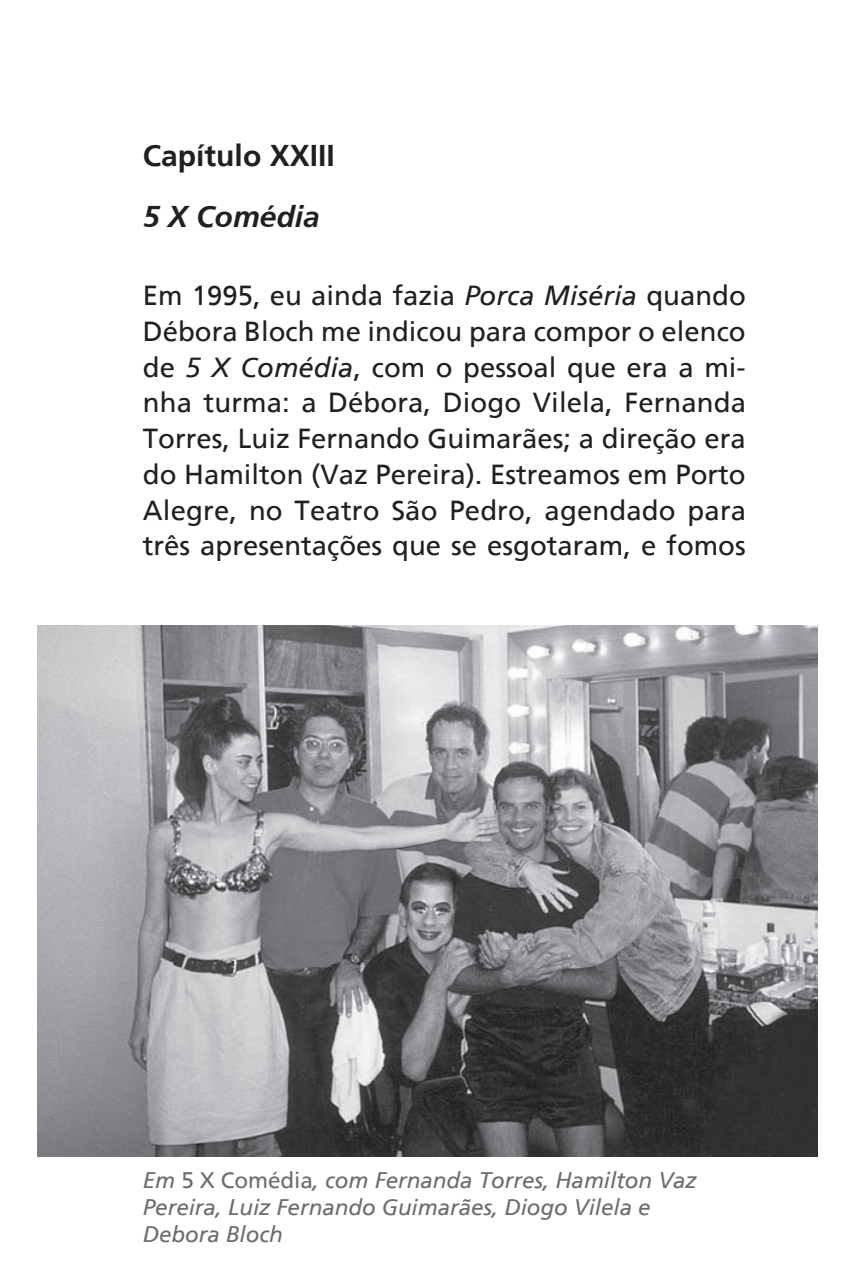
<style>
.page{position:relative;width:852px;height:1277px;background:#fff}
.page>*{position:absolute;margin:0;border:0;box-sizing:border-box;transform-origin:0 0}
.t1{font:700 30px "Frutiger";color:#231f20}
.t2{font:italic 700 30px "Frutiger";color:#231f20}
.t3{font:27.5px/35.8px "Frutiger";color:#231f20;text-align:justify}
.t4{font:italic 22.5px/27px "Frutiger";letter-spacing:-.005em;color:#6c6d70}
.s1{font-style:italic}
.s2{font-style:normal}
</style>
<div class="page">
<img style="left:37px;top:625px;width:780px;height:530px">
<p class="t1" style="left:143px;top:138px;width:193px">Capítulo XXIII</p>
<p class="t2" style="left:143px;top:199px;width:178px">5 X Comédia</p>
<p class="t3" style="left:143px;top:278px;width:604px">Em 1995, eu ainda fazia <span class="s1">Porca Miséria</span> quando Débora Bloch me indicou para compor o elenco de <span class="s1">5 X Comédia</span>, com o pessoal que era a mi&shy;nha turma: a Débora, Diogo Vilela, Fernanda Torres, Luiz Fernando Guimarães; a direção era do Hamilton (Vaz Pereira). Estreamos em Porto Alegre, no Teatro São Pedro, agendado para três apresentações que se esgotaram, e fomos</p>
<p class="t4" style="left:143px;top:1166px;width:555px">Em <span class="s2">5 X Comédia</span>, com Fernanda Torres, Hamilton Vaz<br>Pereira, Luiz Fernando Guimarães, Diogo Vilela e<br>Debora Bloch</p>
</div>
